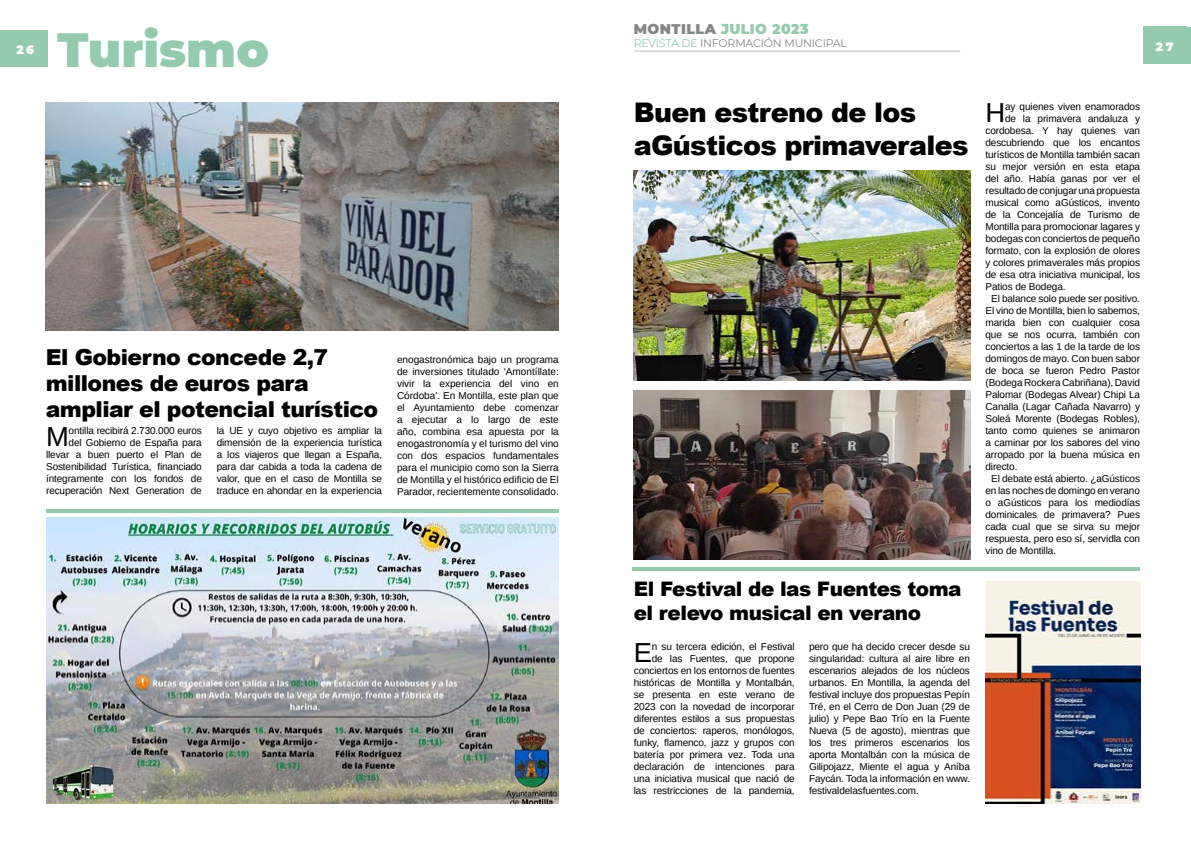
<style>
.page{position:relative;width:1191px;height:842px;background:#fff}
.page>*{position:absolute;margin:0;border:0;box-sizing:border-box;transform-origin:0 0}
.t1{font:900 48px "Montserrat";color:#94caad}
.t2{font:27.4px "Arimo";color:#000}
.t3{font:900 27px/32.4px "Arial";letter-spacing:-.025em;color:#000}
.t4{font:900 22px/26.4px "Arial";letter-spacing:-.025em;color:#000}
.t5{font:900 20px/24px "Arial";letter-spacing:-.025em;color:#000}
.t6{font:900 14px "Montserrat";letter-spacing:.03em;color:#94caad}
.t7{font:900 12px "Montserrat";color:#fffefd}
.t8{font:11px "Montserrat";letter-spacing:-.02em;color:#858686}
.t9{font:10px/12px "Arimo";letter-spacing:-.01em;color:#000;text-align:justify}
.s1{color:#858686}
.s2{color:#94caad}
</style>
<div class="page">
<hr style="left:632px;top:567px;width:508px;height:4px;background:#94caab">
<hr style="left:46px;top:509px;width:513px;height:4px;background:#94caab">
<div style="left:1143px;top:27px;width:48px;height:36px;background:#94caad"></div>
<hr style="left:634px;top:51px;width:326px;height:1px;background:#bfbfbf">
<img style="left:634px;top:171px;width:336px;height:210px">
<img style="left:634px;top:391px;width:336px;height:169px">
<div style="left:0;top:30px;width:48px;height:37px;background:#94caad"></div>
<img style="left:985px;top:581px;width:155px;height:222px">
<img style="left:46px;top:103px;width:513px;height:228px">
<img style="left:46px;top:517px;width:512px;height:286px">
<p class="t7" style="left:17px;top:41px;width:19px">26</p>
<h1 class="t1" style="left:57px;top:14px;width:214px">Turismo</h1>
<h3 class="t4" style="left:46px;top:343px;width:334px">El Gobierno concede 2,7 millones de euros para ampliar el potencial turístico</h3>
<h2 class="t2" style="left:46px;top:419px;width:24px">M</h2>
<p class="t9" style="left:46px;top:425px;width:157px;text-align:right">ontilla recibirá 2.730.000 euros<br>del Gobierno de España para llevar a buen puerto el Plan de<br>Sostenibilidad Turística, financiado íntegramente con los fondos de recuperación Next Generation de</p>
<p class="t9" style="left:217px;top:425px;width:167px">la UE y cuyo objetivo es ampliar la dimensión de la experiencia turística a los viajeros que llegan a España, para dar cabida a toda la cadena de valor, que en el caso de Montilla se traduce en ahondar en la experiencia</p>
<p class="t9" style="left:397px;top:354px;width:163px">enogastronómica bajo un programa de inversiones titulado ‘Amontíllate: vivir la experiencia del vino en Córdoba’. En Montilla, este plan que el Ayuntamiento debe comenzar a ejecutar a lo largo de este año, combina esa apuesta por la enogastronomía y el turismo del vino con dos espacios fundamentales para el municipio como son la Sierra de Montilla y el histórico edificio de El Parador, recientemente consolidado.</p>
<h3 class="t6" style="left:634px;top:18px;width:176px"><span class="s1">MONTILLA</span> JULIO 2023</h3>
<p class="t8" style="left:634px;top:35px;width:215px"><span class="s2">REVISTA DE</span> INFORMACIÓN MUNICIPAL</p>
<p class="t7" style="left:1156px;top:37px;width:19px">27</p>
<h3 class="t3" style="left:634px;top:95px;width:336px">Buen estreno de los aGústicos primaverales</h3>
<h3 class="t5" style="left:634px;top:576px;width:329px">El Festival de las Fuentes toma el relevo musical en verano</h3>
<p class="t9" style="left:634px;top:641px;width:162px;text-align:right">n su tercera edición, el Festival<br>de las Fuentes, que propone conciertos en los entornos de fuentes históricas de Montilla y Montalbán, se presenta en este verano de 2023 con la novedad de incorporar diferentes estilos a sus propuestas de conciertos: raperos, monólogos, funky, flamenco, jazz y grupos con batería por primera vez. Toda una declaración de intenciones para una iniciativa musical que nació de las restricciones de la pandemia,</p>
<p class="t9" style="left:809px;top:641px;width:162px">pero que ha decido crecer desde su singularidad: cultura al aire libre en escenarios alejados de los núcleos urbanos. En Montilla, la agenda del festival incluye dos propuestas Pepín Tré, en el Cerro de Don Juan (29 de julio) y Pepe Bao Trío en la Fuente Nueva (5 de agosto), mientras que los tres primeros escenarios los aporta Montalbán con la música de Gilipojazz, Miente el agua y Aníba Faycán. Toda la información en www. festivaldelasfuentes.com.</p>
<h2 class="t2" style="left:634px;top:635px;width:20px">E</h2>
<h2 class="t2" style="left:985px;top:95px;width:21px">H</h2>
<p class="t9" style="left:1005px;top:101px;width:136px">ay quienes viven enamorados</p>
<p class="t9" style="left:1005px;top:113px;width:136px">de la primavera andaluza y</p>
<p class="t9" style="left:985px;top:125px;width:156px">cordobesa. Y hay quienes van</p>
<p class="t9" style="left:985px;top:137px;width:156px">descubriendo que los encantos</p>
<p class="t9" style="left:985px;top:149px;width:156px">turísticos de Montilla también sacan</p>
<p class="t9" style="left:985px;top:161px;width:156px">su mejor versión en esta etapa</p>
<p class="t9" style="left:985px;top:173px;width:156px">del año. Había ganas por ver el</p>
<p class="t9" style="left:985px;top:185px;width:156px">resultado de conjugar una propuesta</p>
<p class="t9" style="left:985px;top:197px;width:156px">musical como aGústicos, invento</p>
<p class="t9" style="left:985px;top:209px;width:156px">de la Concejalía de Turismo de</p>
<p class="t9" style="left:985px;top:221px;width:156px">Montilla para promocionar lagares y</p>
<p class="t9" style="left:985px;top:233px;width:156px">bodegas con conciertos de pequeño</p>
<p class="t9" style="left:985px;top:245px;width:156px">formato, con la explosión de olores</p>
<p class="t9" style="left:985px;top:257px;width:156px">y colores primaverales más propios</p>
<p class="t9" style="left:985px;top:269px;width:156px">de esa otra iniciativa municipal, los</p>
<p class="t9" style="left:985px;top:281px;width:82px">Patios de Bodega.</p>
<p class="t9" style="left:991px;top:293px;width:150px">El balance solo puede ser positivo.</p>
<p class="t9" style="left:985px;top:305px;width:156px">El vino de Montilla, bien lo sabemos,</p>
<p class="t9" style="left:985px;top:317px;width:156px">marida bien con cualquier cosa</p>
<p class="t9" style="left:985px;top:329px;width:156px">que se nos ocurra, también con</p>
<p class="t9" style="left:985px;top:341px;width:156px">conciertos a las 1 de la tarde de los</p>
<p class="t9" style="left:985px;top:353px;width:156px">domingos de mayo. Con buen sabor</p>
<p class="t9" style="left:985px;top:365px;width:156px">de boca se fueron Pedro Pastor</p>
<p class="t9" style="left:985px;top:377px;width:156px">(Bodega Rockera Cabriñana), David</p>
<p class="t9" style="left:985px;top:389px;width:156px">Palomar (Bodegas Alvear) Chipi La</p>
<p class="t9" style="left:985px;top:401px;width:156px">Canalla (Lagar Cañada Navarro) y</p>
<p class="t9" style="left:985px;top:413px;width:156px">Soleá Morente (Bodegas Robles),</p>
<p class="t9" style="left:985px;top:425px;width:156px">tanto como quienes se animaron</p>
<p class="t9" style="left:985px;top:437px;width:156px">a caminar por los sabores del vino</p>
<p class="t9" style="left:985px;top:449px;width:156px">arropado por la buena música en</p>
<p class="t9" style="left:985px;top:461px;width:34px">directo.</p>
<p class="t9" style="left:991px;top:473px;width:150px">El debate está abierto. ¿aGústicos</p>
<p class="t9" style="left:985px;top:485px;width:156px">en las noches de domingo en verano</p>
<p class="t9" style="left:985px;top:497px;width:156px">o aGústicos para los mediodías</p>
<p class="t9" style="left:985px;top:509px;width:156px">dominicales de primavera? Pues</p>
<p class="t9" style="left:985px;top:521px;width:156px">cada cual que se sirva su mejor</p>
<p class="t9" style="left:985px;top:533px;width:156px">respuesta, pero eso sí, servidla con</p>
<p class="t9" style="left:985px;top:545px;width:72px">vino de Montilla.</p>
</div>
